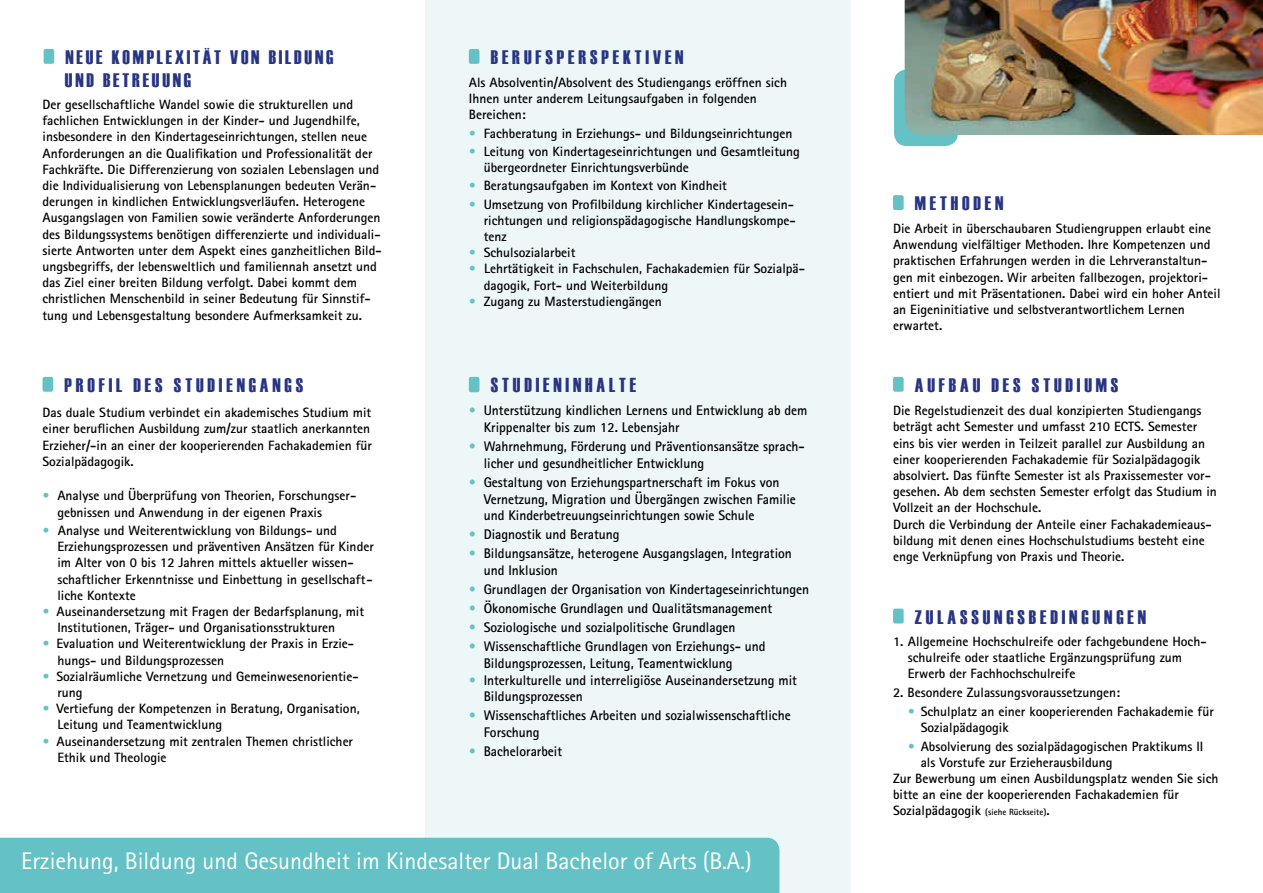
<style>
.page{position:relative;width:1263px;height:893px;background:#fff}
.page>*{position:absolute;margin:0;border:0;box-sizing:border-box;transform-origin:0 0}
.t1{font:24px "AT Rotis Sans Serif";color:#fff}
.t2{font:20.25px "Haettenschweiler";letter-spacing:.2em;color:#283583}
.t3{font:19.5px "Haettenschweiler";letter-spacing:.2em;color:#283583}
.t4{font:19.5px/23.4px "Haettenschweiler";letter-spacing:.145em;color:#283583}
.t5{font:700 13.95px/16.8px "AT Rotis Sans Serif";color:#000}
.t6{font:700 13.5px/16.2px "AT Rotis Sans Serif";color:#000}
.s1{color:#64c2c7}
.s2{font-size:9px}
</style>
<div class="page">
<div style="left:894px;top:70px;width:64px;height:76px;background:#64c2c7;border-radius:13px"></div>
<div style="left:425px;top:0;width:425px;height:893px;background:#edf7f8"></div>
<div style="left:0;top:838px;width:779px;height:55px;background:#64c2c7"></div>
<div style="left:469px;top:49px;width:10px;height:15px;background:#64c2c7;border-radius:2px"></div>
<div style="left:44px;top:49px;width:10px;height:15px;background:#64c2c7;border-radius:2px"></div>
<div style="left:469px;top:377px;width:10px;height:15px;background:#64c2c7;border-radius:2px"></div>
<div style="left:893px;top:195px;width:11px;height:15px;background:#64c2c7;border-radius:2px"></div>
<div style="left:893px;top:609px;width:11px;height:14px;background:#64c2c7;border-radius:2px"></div>
<div style="left:893px;top:377px;width:11px;height:15px;background:#64c2c7;border-radius:2px"></div>
<div style="left:43px;top:377px;width:10px;height:15px;background:#64c2c7;border-radius:2px"></div>
<img style="left:905px;top:0;width:358px;height:135px">
<h3 class="t4" style="left:65px;top:44px;width:270px">NEUE KOMPLEXITÄT VON BILDUNG<br>UND BETREUUNG</h3>
<p class="t6" style="left:43px;top:96px;width:341px">Der gesellschaftliche Wandel sowie die strukturellen und fachlichen Entwicklungen in der Kinder- und Jugendhilfe, insbesondere in den Kindertageseinrichtungen, stellen neue Anforderungen an die Qualifikation und Professionalität der Fachkräfte. Die Differenzierung von sozialen Lebenslagen und die Individualisierung von Lebensplanungen bedeuten Verän&shy;derungen in kindlichen Entwicklungsverläufen. Heterogene Ausgangslagen von Familien sowie veränderte Anforderungen des Bildungssystems benötigen differenzierte und individuali&shy;sierte Antworten unter dem Aspekt eines ganzheitlichen Bild&shy;ungsbegriffs, der lebensweltlich und familiennah ansetzt und das Ziel einer breiten Bildung verfolgt. Dabei kommt dem christlichen Menschenbild in seiner Bedeutung für Sinnstif&shy;tung und Lebensgestaltung besondere Aufmerksamkeit zu.</p>
<h3 class="t3" style="left:64px;top:374px;width:240px">PROFIL DES STUDIENGANGS</h3>
<p class="t6" style="left:43px;top:404px;width:331px">Das duale Studium verbindet ein akademisches Studium mit einer beruflichen Ausbildung zum/zur staatlich anerkannten Erzieher/-in an einer der kooperierenden Fachakademien für Sozialpädagogik.</p>
<p class="t6" style="left:57px;top:487px;width:300px;text-indent:-15px"><span class="s1">•</span> Analyse und Überprüfung von Theorien, Forschungser&shy;gebnissen und Anwendung in der eigenen Praxis</p>
<p class="t6" style="left:57px;top:522px;width:318px;text-indent:-15px"><span class="s1">•</span> Analyse und Weiterentwicklung von Bildungs- und Erziehungsprozessen und präventiven Ansätzen für Kinder im Alter von 0 bis 12 Jahren mittels aktueller wissen&shy;schaftlicher Erkenntnisse und Einbettung in gesellschaft&shy;liche Kontexte</p>
<p class="t6" style="left:57px;top:603px;width:308px;text-indent:-15px"><span class="s1">•</span> Auseinandersetzung mit Fragen der Bedarfsplanung, mit<br>Institutionen, Träger- und Organisationsstrukturen</p>
<p class="t6" style="left:57px;top:635px;width:298px;text-indent:-15px"><span class="s1">•</span> Evaluation und Weiterentwicklung der Praxis in Erzie&shy;hungs- und Bildungsprozessen</p>
<p class="t6" style="left:57px;top:668px;width:303px;text-indent:-15px"><span class="s1">•</span> Sozialräumliche Vernetzung und Gemeinwesenorientie&shy;rung</p>
<p class="t6" style="left:57px;top:700px;width:304px;text-indent:-15px"><span class="s1">•</span> Vertiefung der Kompetenzen in Beratung, Organisation,<br>Leitung und Teamentwicklung</p>
<p class="t6" style="left:57px;top:733px;width:297px;text-indent:-15px"><span class="s1">•</span> Auseinandersetzung mit zentralen Themen christlicher<br>Ethik und Theologie</p>
<h3 class="t3" style="left:491px;top:46px;width:194px">BERUFSPERSPEKTIVEN</h3>
<p class="t6" style="left:469px;top:74px;width:320px">Als Absolventin/Absolvent des Studiengangs eröffnen sich<br>Ihnen unter anderem Leitungsaufgaben in folgenden<br>Bereichen:</p>
<p class="t6" style="left:469px;top:125px;width:325px"><span class="s1">•</span> Fachberatung in Erziehungs- und Bildungseinrichtungen</p>
<p class="t6" style="left:484px;top:143px;width:318px;text-indent:-15px"><span class="s1">•</span> Leitung von Kindertageseinrichtungen und Gesamtleitung übergeordneter Einrichtungsverbünde</p>
<p class="t6" style="left:469px;top:177px;width:260px"><span class="s1">•</span> Beratungsaufgaben im Kontext von Kindheit</p>
<p class="t6" style="left:484px;top:196px;width:313px;text-align:justify;text-indent:-15px"><span class="s1">•</span> Umsetzung von Profilbildung kirchlicher Kindertagesein&shy;richtungen und religionspädagogische Handlungskompe&shy;tenz</p>
<p class="t6" style="left:469px;top:244px;width:108px"><span class="s1">•</span> Schulsozialarbeit</p>
<p class="t6" style="left:484px;top:261px;width:323px;text-indent:-15px"><span class="s1">•</span> Lehrtätigkeit in Fachschulen, Fachakademien für Sozialpä&shy;dagogik, Fort- und Weiterbildung</p>
<p class="t6" style="left:469px;top:293px;width:195px"><span class="s1">•</span> Zugang zu Masterstudiengängen</p>
<h2 class="t2" style="left:491px;top:374px;width:147px">STUDIENINHALTE</h2>
<p class="t5" style="left:484px;top:402px;width:325px;text-indent:-15px"><span class="s1">•</span> Unterstützung kindlichen Lernens und Entwicklung ab dem<br>Krippenalter bis zum 12. Lebensjahr</p>
<p class="t5" style="left:484px;top:438px;width:322px;text-indent:-15px"><span class="s1">•</span> Wahrnehmung, Förderung und Präventionsansätze sprach&shy;licher und gesundheitlicher Entwicklung</p>
<p class="t5" style="left:484px;top:473px;width:314px;text-indent:-15px"><span class="s1">•</span> Gestaltung von Erziehungspartnerschaft im Fokus von<br>Vernetzung, Migration und Übergängen zwischen Familie und Kinderbetreuungseinrichtungen sowie Schule</p>
<p class="t5" style="left:469px;top:526px;width:152px"><span class="s1">•</span> Diagnostik und Beratung</p>
<p class="t5" style="left:484px;top:545px;width:310px;text-indent:-15px"><span class="s1">•</span> Bildungsansätze, heterogene Ausgangslagen, Integration und Inklusion</p>
<p class="t5" style="left:469px;top:581px;width:342px"><span class="s1">•</span> Grundlagen der Organisation von Kindertageseinrichtungen</p>
<p class="t5" style="left:469px;top:600px;width:305px"><span class="s1">•</span> Ökonomische Grundlagen und Qualitätsmanagement</p>
<p class="t5" style="left:469px;top:619px;width:268px"><span class="s1">•</span> Soziologische und sozialpolitische Grundlagen</p>
<p class="t5" style="left:484px;top:638px;width:283px;text-indent:-15px"><span class="s1">•</span> Wissenschaftliche Grundlagen von Erziehungs- und<br>Bildungsprozessen, Leitung, Teamentwicklung</p>
<p class="t5" style="left:484px;top:671px;width:315px;text-indent:-15px"><span class="s1">•</span> Interkulturelle und interreligiöse Auseinandersetzung mit<br>Bildungsprozessen</p>
<p class="t5" style="left:484px;top:707px;width:308px;text-indent:-15px"><span class="s1">•</span> Wissenschaftliches Arbeiten und sozialwissenschaftliche<br>Forschung</p>
<p class="t5" style="left:469px;top:743px;width:95px"><span class="s1">•</span> Bachelorarbeit</p>
<h1 class="t1" style="left:21px;top:846px;width:732px">Erziehung, Bildung und Gesundheit im Kindesalter Dual Bachelor of Arts (B.A.)</h1>
<h3 class="t3" style="left:915px;top:192px;width:90px">METHODEN</h3>
<p class="t6" style="left:893px;top:220px;width:329px">Die Arbeit in überschaubaren Studiengruppen erlaubt eine Anwendung vielfältiger Methoden. Ihre Kompetenzen und praktischen Erfahrungen werden in die Lehrveranstaltun&shy;gen mit einbezogen. Wir arbeiten fallbezogen, projektori&shy;entiert und mit Präsentationen. Dabei wird ein hoher Anteil an Eigeninitiative und selbstverantwortlichem Lernen erwartet.</p>
<h3 class="t3" style="left:915px;top:374px;width:205px">AUFBAU DES STUDIUMS</h3>
<p class="t6" style="left:893px;top:402px;width:325px">Die Regelstudienzeit des dual konzipierten Studiengangs beträgt acht Semester und umfasst 210 ECTS. Semester eins bis vier werden in Teilzeit parallel zur Ausbildung an einer kooperierenden Fachakademie für Sozialpädagogik absolviert. Das fünfte Semester ist als Praxissemester vor&shy;gesehen. Ab dem sechsten Semester erfolgt das Studium in Vollzeit an der Hochschule.<br>Durch die Verbindung der Anteile einer Fachakademieaus&shy;bildung mit denen eines Hochschulstudiums besteht eine enge Verknüpfung von Praxis und Theorie.</p>
<h3 class="t3" style="left:915px;top:606px;width:233px">ZULASSUNGSBEDINGUNGEN</h3>
<p class="t6" style="left:908px;top:633px;width:300px;text-indent:-15px">1. Allgemeine Hochschulreife oder fachgebundene Hoch&shy;schulreife oder staatliche Ergänzungsprüfung zum<br>Erwerb der Fachhochschulreife</p>
<p class="t6" style="left:893px;top:684px;width:229px">2. Besondere Zulassungsvoraussetzungen:</p>
<p class="t6" style="left:921px;top:703px;width:295px;text-indent:-13px"><span class="s1">•</span> Schulplatz an einer kooperierenden Fachakademie für<br>Sozialpädagogik</p>
<p class="t6" style="left:908px;top:738px;width:297px"><span class="s1">•</span> Absolvierung des sozialpädagogischen Praktikums II</p>
<p class="t6" style="left:921px;top:754px;width:193px">als Vorstufe zur Erzieherausbildung</p>
<p class="t6" style="left:893px;top:770px;width:327px">Zur Bewerbung um einen Ausbildungsplatz wenden Sie sich</p>
<p class="t6" style="left:893px;top:786px;width:287px">bitte an eine der kooperierenden Fachakademien für</p>
<p class="t6" style="left:893px;top:802px;width:158px">Sozialpädagogik <span class="s2">(siehe Rückseite)</span>.</p>
</div>
